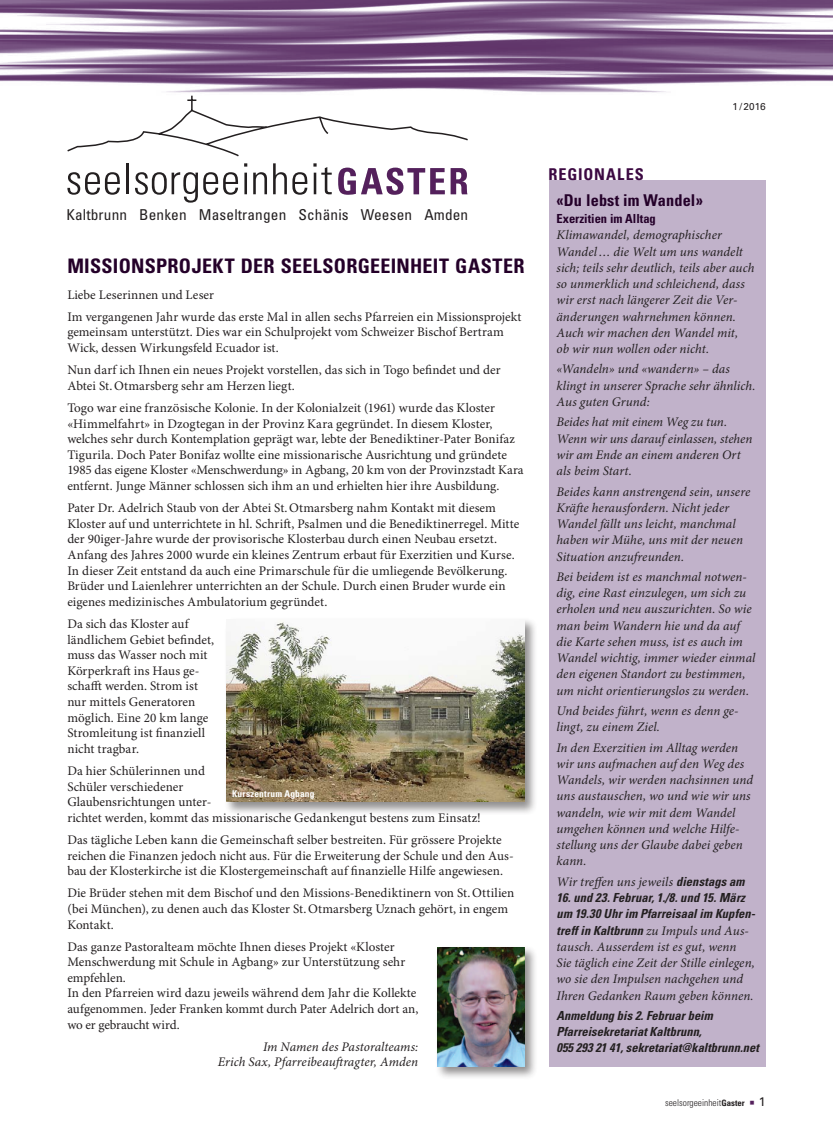
<style>
.page{position:relative;width:833px;height:1134px;background:#fff}
.page>*{position:absolute;margin:0;border:0;box-sizing:border-box;transform-origin:0 0}
.t1{font:700 condensed 20px "Univers LT Std";letter-spacing:.015em;color:#240029}
.t2{font:700 condensed 16.25px "Univers LT Std";letter-spacing:.01em;color:#240029}
.t3{font:700 condensed 16.25px "Univers LT Std";letter-spacing:.06em;color:#3c0942}
.t4{font:condensed 15px "Univers LT Std";letter-spacing:.01em;color:#231f20}
.t5{font:13.12px/15.6px "Minion Pro";color:#231f20}
.t6{font:italic 13.12px/16.2px "Minion Pro";letter-spacing:.005em;color:#231f20}
.t7{font:italic 700 condensed 12.5px/16.2px "Univers LT Std";color:#231f20}
.t8{font:700 condensed 12.5px "Univers LT Std";color:#240029}
.t9{font:10px "Univers LT Std";color:#231f20}
.t10{font:300 condensed 9.38px "Univers LT Std";color:#231f20}
.t11{font:700 condensed 9.38px "Univers LT Std";letter-spacing:.025em;color:#fff}
.s1{font-family:"Univers LT Std";font-weight:700;font-stretch:condensed;font-size:12.5px}
.s2{font-family:"Minion Pro";font-weight:400;font-stretch:normal;font-size:13.12px}
.s3{font-weight:700;font-size:8.75px}
.s4{font-family:"Minion Pro";font-weight:400;font-stretch:normal;font-size:13.12px;color:#54205c}
.s5{font-weight:400;font-stretch:normal;font-size:12.5px}
</style>
<div class="page">
<img style="left:0;top:0;width:833px;height:96px">
<div style="left:549px;top:180px;width:216px;height:887px;background:#c1b2ca"></div>
<svg style="left:67px;top:96px;width:401px;height:107px"></svg>
<div style="left:435px;top:945px;width:103px;height:135px;background:#231f20;opacity:.5"></div>
<img style="left:437px;top:948px;width:87px;height:119px">
<div style="left:224px;top:617px;width:313px;height:198px;background:#231f20;opacity:.5"></div>
<img style="left:227px;top:619px;width:297px;height:183px">
<p class="t4" style="left:66px;top:205px;width:403px">Kaltbrunn Benken Maseltrangen Schänis Weesen Amden</p>
<h1 class="t1" style="left:67px;top:254px;width:459px">MISSIONSPROJEKT DER SEELSORGEEINHEIT GASTER</h1>
<p class="t5" style="left:67px;top:284px;width:456px;line-height:22.1px">Liebe Leserinnen und Leser<br>Im vergangenen Jahr wurde das erste Mal in allen sechs Pfarreien ein Missionsprojekt</p>
<p class="t5" style="left:67px;top:325px;width:438px">gemeinsam unterstützt. Dies war ein Schulprojekt vom Schweizer Bischof Bertram<br>Wick, dessen Wirkungsfeld Ecuador ist.</p>
<p class="t5" style="left:67px;top:363px;width:435px">Nun darf ich Ihnen ein neues Projekt vorstellen, das sich in Togo befindet und der<br>Abtei St.Otmarsberg sehr am Herzen liegt.</p>
<p class="t5" style="left:67px;top:400px;width:458px">Togo war eine französische Kolonie. In der Kolonialzeit (1961) wurde das Kloster «Himmelfahrt» in Dzogtegan in der Provinz Kara gegründet. In diesem Kloster, welches sehr durch Kontemplation geprägt war, lebte der Benediktiner-Pater Bonifaz Tigurila. Doch Pater Bonifaz wollte eine missionarische Ausrichtung und gründete 1985 das eigene Kloster «Menschwerdung» in Agbang, 20 km von der Provinzstadt Kara entfernt. Junge Männer schlossen sich ihm an und erhielten hier ihre Ausbildung.</p>
<p class="t5" style="left:67px;top:501px;width:454px">Pater Dr. Adelrich Staub von der Abtei St.Otmarsberg nahm Kontakt mit diesem Kloster auf und unterrichtete in hl. Schrift, Psalmen und die Benediktinerregel. Mitte der 90iger-Jahre wurde der provisorische Klosterbau durch einen Neubau ersetzt.<br>Anfang des Jahres 2000 wurde ein kleines Zentrum erbaut für Exerzitien und Kurse.<br>In dieser Zeit entstand da auch eine Primarschule für die umliegende Bevölkerung.<br>Brüder und Laienlehrer unterrichten an der Schule. Durch einen Bruder wurde ein eigenes medizinisches Ambulatorium gegründet.</p>
<p class="t5" style="left:67px;top:616px;width:148px">Da sich das Kloster auf ländlichem Gebiet befindet, muss das Wasser noch mit<br>Körperkraft ins Haus ge&shy;schafft werden. Strom ist nur mittels Generatoren möglich. Eine 20 km lange<br>Stromleitung ist finanziell nicht tragbar.</p>
<p class="t5" style="left:67px;top:763px;width:415px">Da hier Schülerinnen und<br>Schüler verschiedener<br>Glaubensrichtungen unter-<br>richtet werden, kommt das missionarische Gedankengut bestens zum Einsatz!</p>
<p class="t5" style="left:67px;top:832px;width:448px">Das tägliche Leben kann die Gemeinschaft selber bestreiten. Für grössere Projekte reichen die Finanzen jedoch nicht aus. Für die Erweiterung der Schule und den Aus&shy;bau der Klosterkirche ist die Klostergemeinschaft auf finanzielle Hilfe angewiesen.</p>
<p class="t5" style="left:67px;top:886px;width:448px">Die Brüder stehen mit dem Bischof und den Missions-Benediktinern von St.Ottilien (bei München), zu denen auch das Kloster St.Otmarsberg Uznach gehört, in engem<br>Kontakt.</p>
<p class="t5" style="left:67px;top:939px;width:352px">Das ganze Pastoralteam möchte Ihnen dieses Projekt «Kloster Menschwerdung mit Schule in Agbang» zur Unterstützung sehr empfehlen.<br>In den Pfarreien wird dazu jeweils während dem Jahr die Kollekte aufgenommen. Jeder Franken kommt durch Pater Adelrich dort an, wo er gebraucht wird.</p>
<p class="t6" style="left:218px;top:1039px;width:202px;line-height:15.6px;text-align:right">Im Namen des Pastoralteams:<br>Erich Sax, Pfarreibeauftragter, Amden</p>
<p class="t11" style="left:232px;top:787px;width:84px">Kurszentrum Agbang</p>
<p class="t3" style="left:548px;top:165px;width:97px">REGIONALES</p>
<p class="t9" style="left:732px;top:101px;width:35px">1/2016</p>
<p class="t2" style="left:556px;top:191px;width:148px">«Du lebst im Wandel»</p>
<p class="t8" style="left:556px;top:211px;width:101px">Exerzitien im Alltag</p>
<p class="t6" style="left:556px;top:227px;width:199px">Klimawandel, demographischer Wandel… die Welt um uns wandelt sich; teils sehr deutlich, teils aber auch so unmerklich und schleichend, dass wir erst nach längerer Zeit die Ver&shy;änderungen wahrnehmen können.<br>Auch wir machen den Wandel mit,<br>ob wir nun wollen oder nicht.</p>
<p class="t6" style="left:556px;top:362px;width:200px">«Wandeln» und «wandern» – das klingt in unserer Sprache sehr ähnlich.<br>Aus guten Grund:</p>
<p class="t6" style="left:556px;top:414px;width:197px">Beides hat mit einem Weg zu tun.<br>Wenn wir uns darauf einlassen, stehen wir am Ende an einem anderen Ort als beim Start.</p>
<p class="t6" style="left:556px;top:484px;width:195px">Beides kann anstrengend sein, unsere Kräfte herausfordern. Nicht jeder Wandel fällt uns leicht, manchmal haben wir Mühe, uns mit der neuen Situation anzufreunden.</p>
<p class="t6" style="left:556px;top:569px;width:200px">Bei beidem ist es manchmal notwen&shy;dig, eine Rast einzulegen, um sich zu erholen und neu auszurichten. So wie man beim Wandern hie und da auf die Karte sehen muss, ist es auch im Wandel wichtig, immer wieder einmal den eigenen Standort zu bestimmen, um nicht orientierungslos zu werden.</p>
<p class="t6" style="left:556px;top:703px;width:184px">Und beides führt, wenn es denn ge&shy;lingt, zu einem Ziel.</p>
<p class="t6" style="left:556px;top:740px;width:198px">In den Exerzitien im Alltag werden wir uns aufmachen auf den Weg des<br>Wandels, wir werden nachsinnen und uns austauschen, wo und wie wir uns wandeln, wie wir mit dem Wandel umgehen können und welche Hilfe&shy;stellung uns der Glaube dabei geben kann.</p>
<p class="t6" style="left:556px;top:874px;width:190px">Wir treffen uns jeweils <span class="s1">dienstags am</span></p>
<p class="t7" style="left:556px;top:889px;width:200px">16. und 23. Februar, 1./8. und 15. März um 19.30 Uhr im Pfarreisaal im Kupfen&shy;treff in Kaltbrunn <span class="s2">zu Impuls und Aus-</span></p>
<p class="t6" style="left:556px;top:939px;width:200px">tausch. Ausserdem ist es gut, wenn<br>Sie täglich eine Zeit der Stille einlegen, wo sie den Impulsen nachgehen und Ihren Gedanken Raum geben können.</p>
<p class="t7" style="left:556px;top:1007px;width:204px">Anmeldung bis 2. Februar beim<br>Pfarreisekretariat Kaltbrunn,<br>055 293 21 41, sekretariat@kaltbrunn.net</p>
<p class="t10" style="left:665px;top:1097px;width:102px">seelsorgeeinheit<span class="s3">Gaster</span> <span class="s4">■</span> <span class="s5">1</span></p>
</div>
